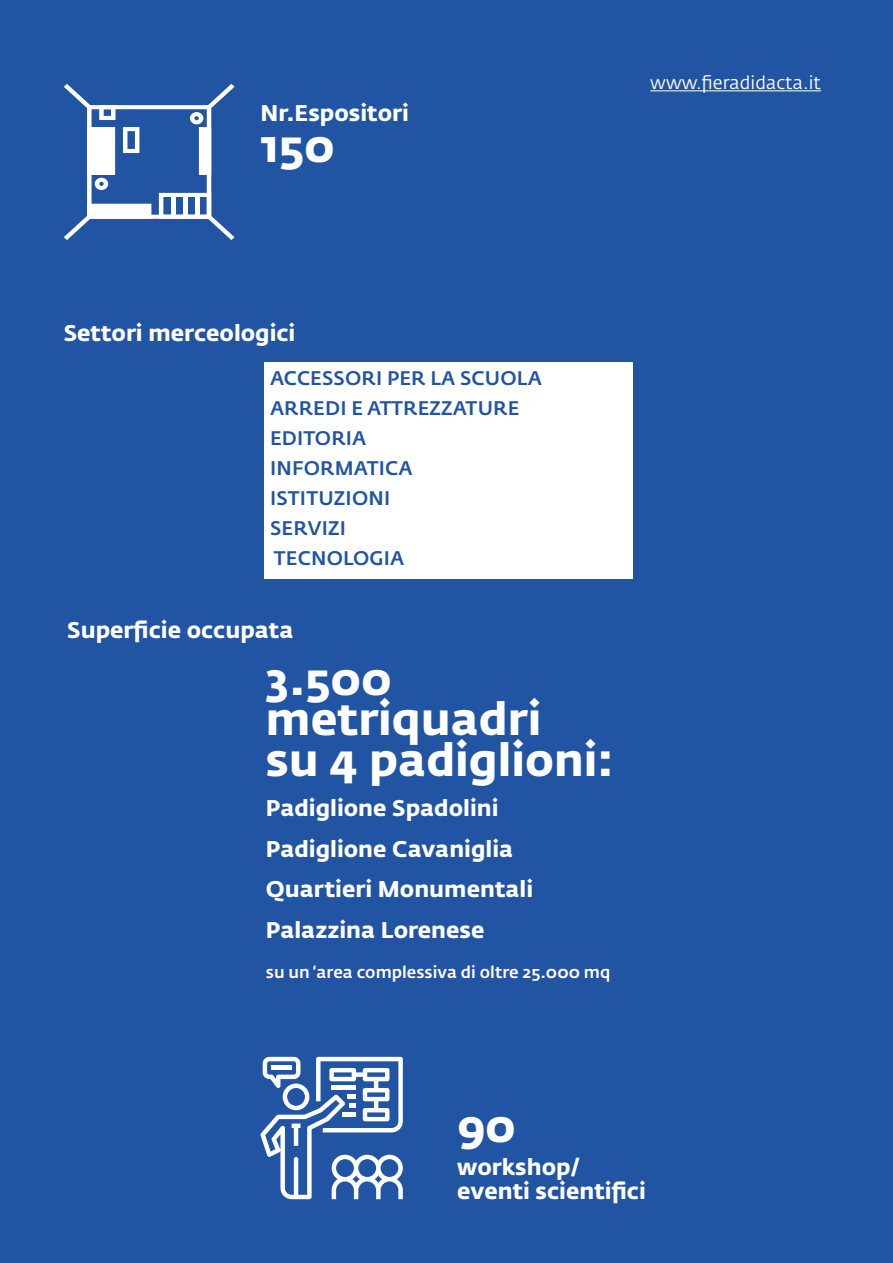
<style>
.page{position:relative;width:893px;height:1263px;background:#2254a4}
.page>*{position:absolute;margin:0;border:0;box-sizing:border-box;transform-origin:0 0}
.t1{font:700 45px/40.5px "Fedra Sans Std";color:#fff}
.t2{font:700 22.5px/40.5px "Fedra Sans Std";color:#fff}
.t3{font:500 19.5px/30px "Fedra Sans Std";letter-spacing:.01em;color:#2254a4}
.t4{font:18px "Fedra Sans Std";color:#fff}
.t5{font:500 16.5px "Fedra Sans Std";color:#fff}
</style>
<div class="page">
<svg style="left:64px;top:84px;width:171px;height:156px"></svg>
<hr style="left:171px;top:195px;width:4px;height:22px;background:#fff">
<hr style="left:183px;top:195px;width:4px;height:22px;background:#fff">
<hr style="left:195px;top:195px;width:4px;height:22px;background:#fff">
<div style="left:264px;top:362px;width:368px;height:216px;background:#fff"></div>
<hr style="left:650px;top:90px;width:171px;height:1px;background:#fff">
<svg style="left:260px;top:1057px;width:143px;height:142px"></svg>
<hr style="left:272px;top:1066px;width:20px;height:4px;background:#fff">
<p class="t2" style="left:260px;top:93px;width:150px">Nr.Espositori</p>
<h1 class="t1" style="left:260px;top:126px;width:76px">150</h1>
<p class="t4" style="left:650px;top:71px;width:172px">www.fieradidacta.it</p>
<p class="t2" style="left:64px;top:313px;width:233px">Settori merceologici</p>
<p class="t3" style="left:270px;top:363px;width:273px">ACCESSORI PER LA SCUOLA<br>ARREDI E ATTREZZATURE<br>EDITORIA<br>INFORMATICA<br>ISTITUZIONI<br>SERVIZI<br>TECNOLOGIA</p>
<p class="t2" style="left:67px;top:610px;width:228px">Superficie occupata</p>
<h1 class="t1" style="left:266px;top:659px;width:349px">3.500 metriquadri<br>su 4 padiglioni:</h1>
<p class="t2" style="left:266px;top:788px;width:269px">Padiglione Spadolini<br>Padiglione Cavaniglia<br>Quartieri Monumentali<br>Palazzina Lorenese</p>
<p class="t5" style="left:266px;top:962px;width:346px">su un ‘area complessiva di oltre 25.000 mq</p>
<h1 class="t1" style="left:457px;top:1106px;width:60px">90</h1>
<p class="t2" style="left:457px;top:1155px;width:190px;line-height:24px">workshop/ eventi scientifici</p>
</div>
